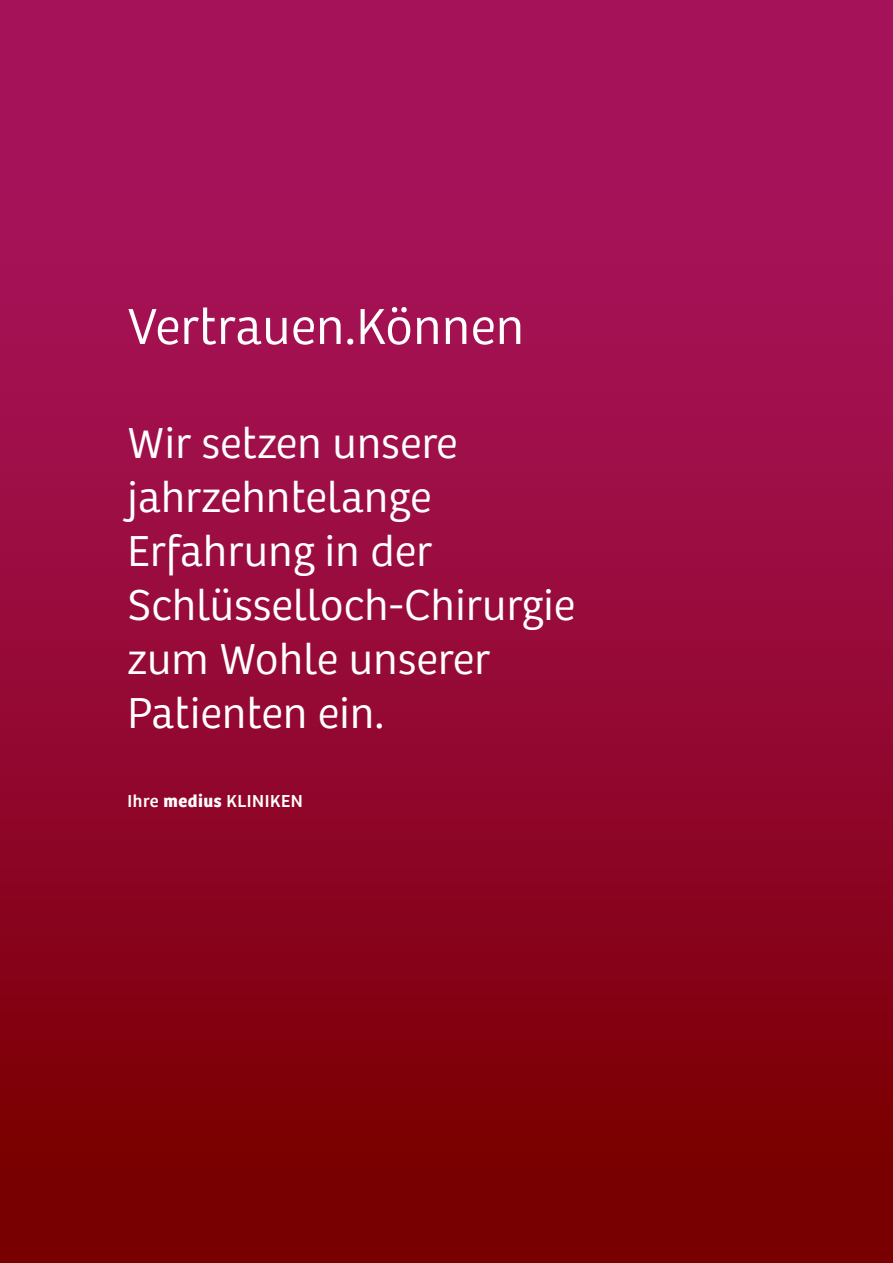
<style>
.page{position:relative;width:893px;height:1263px;background:#fff}
.page>*{position:absolute;margin:0;border:0;box-sizing:border-box;transform-origin:0 0}
.Zitat___Bree_light_3{font:52.5px "Bree Light MK";letter-spacing:.01em;color:#fff}
.Zitat___Bree_light_2{font:45px/54px "Bree Light MK";letter-spacing:.01em;color:#fff}
.Zitat_Abspann{font:18px "Bree Regular MK";letter-spacing:.03em;color:#fff}
.s1{font-family:"Bree";font-weight:700}
</style>
<div class="page">
<div style="left:0;top:0;width:893px;height:1263px;background:linear-gradient(to bottom,#af1669,#7a0000)"></div>
<p class="Zitat___Bree_light_3" style="left:128px;top:296px;width:398px">Vertrauen.Können</p>
<p class="Zitat___Bree_light_2" style="left:128px;top:416px;width:449px">Wir setzen unsere jahrzehntelange<br>Erfahrung in der<br>Schlüsselloch-Chirurgie zum Wohle unserer<br>Patienten ein.</p>
<p class="Zitat_Abspann" style="left:128px;top:790px;width:177px">Ihre <span class="s1">medius</span> KLINIKEN</p>
</div>
